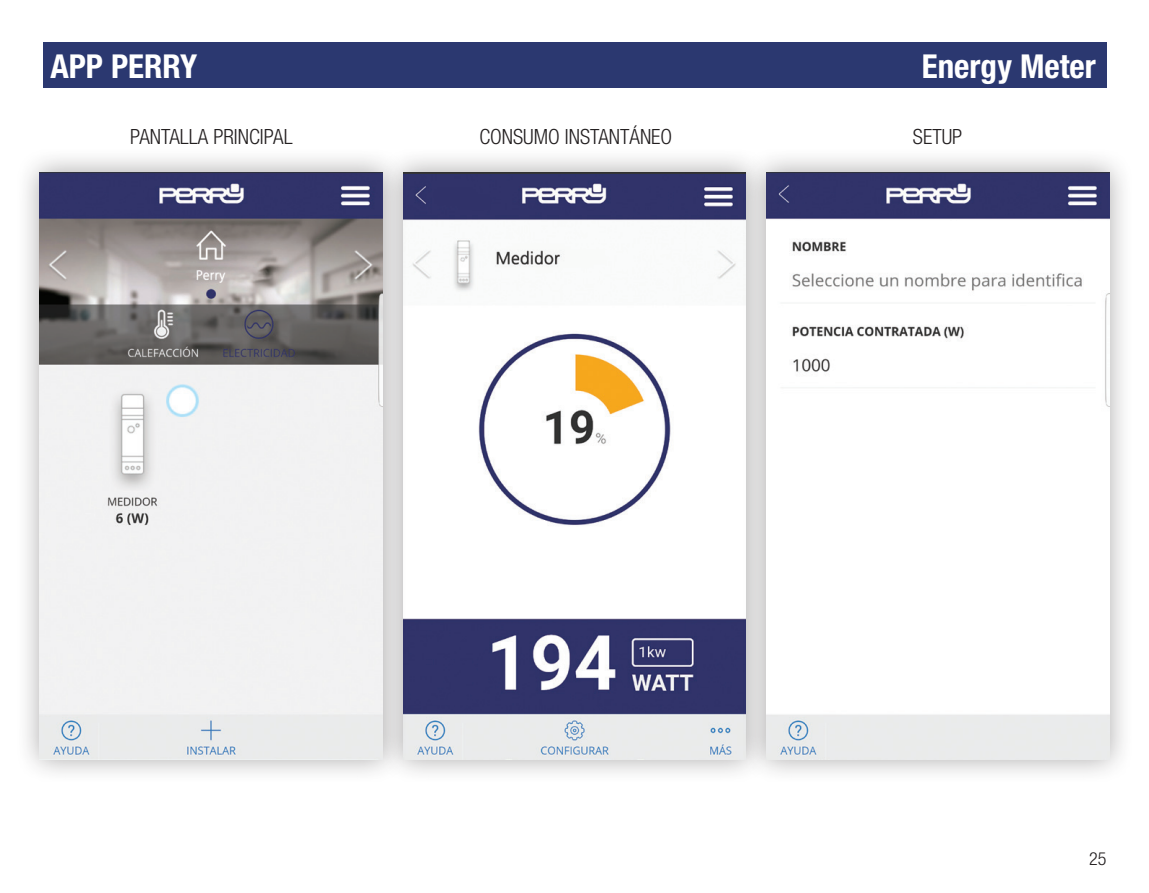
<style>
.page{position:relative;width:1149px;height:893px;background:#fff}
.page>*{position:absolute;margin:0;border:0;box-sizing:border-box;transform-origin:0 0}
.t1{font:700 condensed 33px "Helvetica Neue";color:#fff}
.t2{font:300 condensed 21px "Helvetica Neue";color:#231f20}
.t3{font:300 condensed 18px "Helvetica Neue";color:#231f20}
</style>
<div class="page">
<div style="left:43px;top:43px;width:1063px;height:45px;background:#2b3870"></div>
<div style="left:377px;top:147px;width:393px;height:637px;background:#231f20;opacity:.4"></div>
<img style="left:408px;top:172px;width:332px;height:587px">
<div style="left:740px;top:147px;width:393px;height:637px;background:#231f20;opacity:.4"></div>
<img style="left:766px;top:172px;width:342px;height:587px">
<div style="left:14px;top:147px;width:394px;height:637px;background:#231f20;opacity:.4"></div>
<img style="left:40px;top:172px;width:343px;height:587px">
<p class="t1" style="left:50px;top:47px;width:148px">APP PERRY</p>
<p class="t1" style="left:921px;top:47px;width:175px">Energy Meter</p>
<p class="t2" style="left:130px;top:125px;width:164px">PANTALLA PRINCIPAL</p>
<p class="t2" style="left:479px;top:125px;width:194px">CONSUMO INSTANTÁNEO</p>
<p class="t2" style="left:912px;top:125px;width:51px">SETUP</p>
<p class="t3" style="left:1088px;top:848px;width:19px">25</p>
</div>
